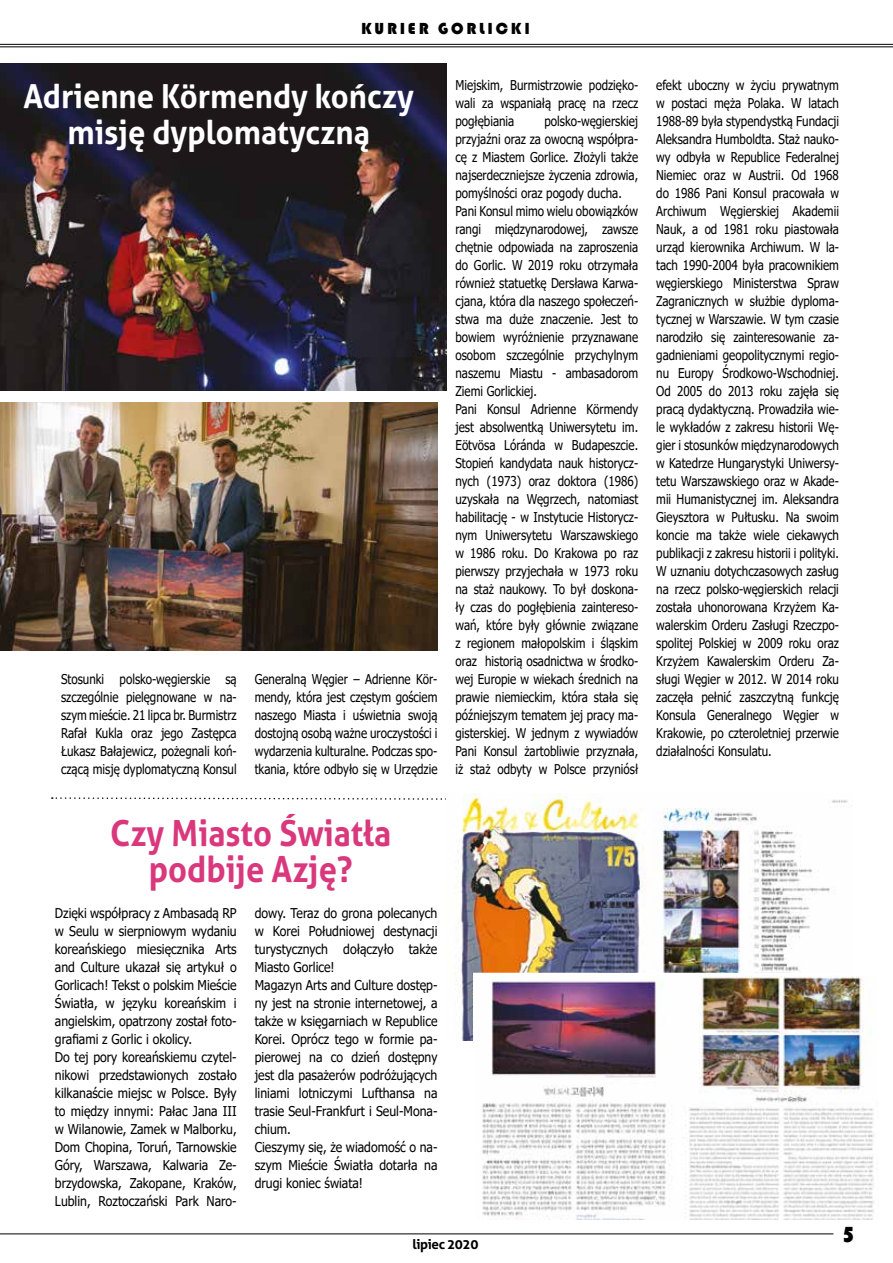
<style>
.page{position:relative;width:893px;height:1263px;background:#fff}
.page>*{position:absolute;margin:0;border:0;box-sizing:border-box;transform-origin:0 0}
.t1{font:700 36px/36px "Aller";color:#d9387c;text-align:center;scale:.91 1}
.t2{font:700 33px/36px "Aller";color:#fff;text-align:center;scale:.94 1}
.t3{font:22.5px "Bauhaus 93";color:#000}
.t4{font:16.5px "Bauhaus 93";letter-spacing:.17em;color:#000}
.t5{font:13.5px/18px "Tahoma";color:#000;text-align:justify;scale:.86 1}
.t6{font:13.5px/18px "Tahoma";color:#000;scale:.91 1}
.t7{font:700 13.5px "Aller";letter-spacing:-.03em;color:#000}
</style>
<div class="page">
<hr style="left:0;top:44px;width:893px;height:1px;background:#000">
<hr style="left:0;top:47px;width:893px;height:1px;background:#000">
<hr style="left:0;top:1233px;width:833px;height:1px;background:#000">
<img style="left:0;top:64px;width:446px;height:326px">
<svg style="left:52px;top:797px;width:394px;height:3px"></svg>
<img style="left:455px;top:793px;width:393px;height:247px">
<img style="left:0;top:403px;width:437px;height:247px">
<img style="left:477px;top:977px;width:397px;height:242px">
<p class="t4" style="left:361px;top:19px;width:170px">KURIER GORLICKI</p>
<h2 class="t2" style="left:24px;top:78px;width:417px">Adrienne Körmendy kończy misję dyplomatyczną</h2>
<p class="t5" style="left:455px;top:77px;width:214px">Miejskim, Burmistrzowie podzięko&shy;wali za wspaniałą pracę na rzecz pogłębiania</p>
<p class="t5" style="left:455px;top:113px;width:214px;text-align:left;text-indent:89px">polsko-węgierskiej przyjaźni oraz za owocną współpra&shy;cę z Miastem Gorlice. Złożyli także najserdeczniejsze życzenia zdrowia, pomyślności oraz pogody ducha.<br>Pani Konsul mimo wielu obowiązków rangi międzynarodowej, zawsze chętnie odpowiada na zaproszenia do Gorlic. W 2019 roku otrzymała również statuetkę Dersława Karwa&shy;cjana, która dla naszego społeczeń&shy;stwa ma duże znaczenie. Jest to bowiem wyróżnienie przyznawane osobom szczególnie przychylnym naszemu Miastu - ambasadorom<br>Ziemi Gorlickiej.<br>Pani Konsul Adrienne Körmendy jest absolwentką Uniwersytetu im.<br>Eötvösa Lóránda w Budapeszcie.<br>Stopień kandydata nauk historycz&shy;nych (1973) oraz doktora (1986) uzyskała na Węgrzech, natomiast habilitację - w Instytucie Historycz&shy;nym Uniwersytetu Warszawskiego w 1986 roku. Do Krakowa po raz pierwszy przyjechała w 1973 roku na staż naukowy. To był doskona&shy;ły czas do pogłębienia zaintereso&shy;wań, które były głównie związane z regionem małopolskim i śląskim oraz historią osadnictwa w środko&shy;wej Europie w wiekach średnich na prawie niemieckim, która stała się późniejszym tematem jej pracy ma&shy;gisterskiej. W jednym z wywiadów<br>Pani Konsul żartobliwie przyznała, iż staż odbyty w Polsce przyniósł</p>
<p class="t5" style="left:61px;top:671px;width:206px">Stosunki polsko-węgierskie są szczególnie pielęgnowane w na&shy;szym mieście. 21 lipca br. Burmistrz Rafał Kukla oraz jego Zastępca Łukasz Bałajewicz, pożegnali koń&shy;czącą misję dyplomatyczną Konsul</p>
<p class="t5" style="left:255px;top:671px;width:214px">Generalną Węgier – Adrienne Kör&shy;mendy, która jest częstym gościem naszego Miasta i uświetnia swoją dostojną osobą ważne uroczystości i wydarzenia kulturalne. Podczas spo&shy;tkania, które odbyło się w Urzędzie</p>
<h1 class="t1" style="left:110px;top:815px;width:310px">Czy Miasto Światła podbije Azję?</h1>
<p class="t6" style="left:55px;top:905px;width:201px">Dzięki współpracy z Ambasadą RP w Seulu w sierpniowym wydaniu koreańskiego miesięcznika Arts and Culture ukazał się artykuł o<br>Gorlicach! Tekst o polskim Mieście<br>Światła, w języku koreańskim i angielskim, opatrzony został foto&shy;grafiami z Gorlic i okolicy.<br>Do tej pory koreańskiemu czytel&shy;nikowi przedstawionych zostało kilkanaście miejsc w Polsce. Były to między innymi: Pałac Jana III w Wilanowie, Zamek w Malborku,<br>Dom Chopina, Toruń, Tarnowskie<br>Góry, Warszawa, Kalwaria Ze&shy;brzydowska, Zakopane, Kraków,<br>Lublin, Roztoczański Park Naro-</p>
<p class="t6" style="left:255px;top:905px;width:202px">dowy. Teraz do grona polecanych w Korei Południowej destynacji turystycznych dołączyło także<br>Miasto Gorlice!<br>Magazyn Arts and Culture dostęp&shy;ny jest na stronie internetowej, a także w księgarniach w Republice<br>Korei. Oprócz tego w formie pa&shy;pierowej na co dzień dostępny jest dla pasażerów podróżujących liniami lotniczymi Lufthansa na trasie Seul-Frankfurt i Seul-Mona&shy;chium.<br>Cieszymy się, że wiadomość o na&shy;szym Mieście Światła dotarła na drugi koniec świata!</p>
<p class="t7" style="left:412px;top:1235px;width:67px">lipiec 2020</p>
<p class="t5" style="left:656px;top:77px;width:214px">efekt uboczny w życiu prywatnym w postaci męża Polaka. W latach 1988-89 była stypendystką Fundacji Aleksandra Humboldta. Staż nauko&shy;wy odbyła w Republice Federalnej Niemiec oraz w Austrii. Od 1968 do 1986 Pani Konsul pracowała w Archiwum Węgierskiej Akademii Nauk, a od 1981 roku piastowała urząd kierownika Archiwum. W la&shy;tach 1990-2004 była pracownikiem węgierskiego Ministerstwa Spraw Zagranicznych w służbie dyploma&shy;tycznej w Warszawie. W tym czasie narodziło się zainteresowanie za&shy;gadnieniami geopolitycznymi regio&shy;nu Europy Środkowo-Wschodniej.<br>Od 2005 do 2013 roku zajęła się pracą dydaktyczną. Prowadziła wie&shy;le wykładów z zakresu historii Wę&shy;gier i stosunków międzynarodowych w Katedrze Hungarystyki Uniwersy&shy;tetu Warszawskiego oraz w Akade&shy;mii Humanistycznej im. Aleksandra Gieysztora w Pułtusku. Na swoim koncie ma także wiele ciekawych publikacji z zakresu historii i polityki.<br>W uznaniu dotychczasowych zasług na rzecz polsko-węgierskich relacji została uhonorowana Krzyżem Ka&shy;walerskim Orderu Zasługi Rzeczpo&shy;spolitej Polskiej w 2009 roku oraz Krzyżem Kawalerskim Orderu Za&shy;sługi Węgier w 2012. W 2014 roku zaczęła pełnić zaszczytną funkcję Konsula Generalnego Węgier w Krakowie, po czteroletniej przerwie działalności Konsulatu.</p>
<h3 class="t3" style="left:842px;top:1222px;width:14px">5</h3>
</div>
